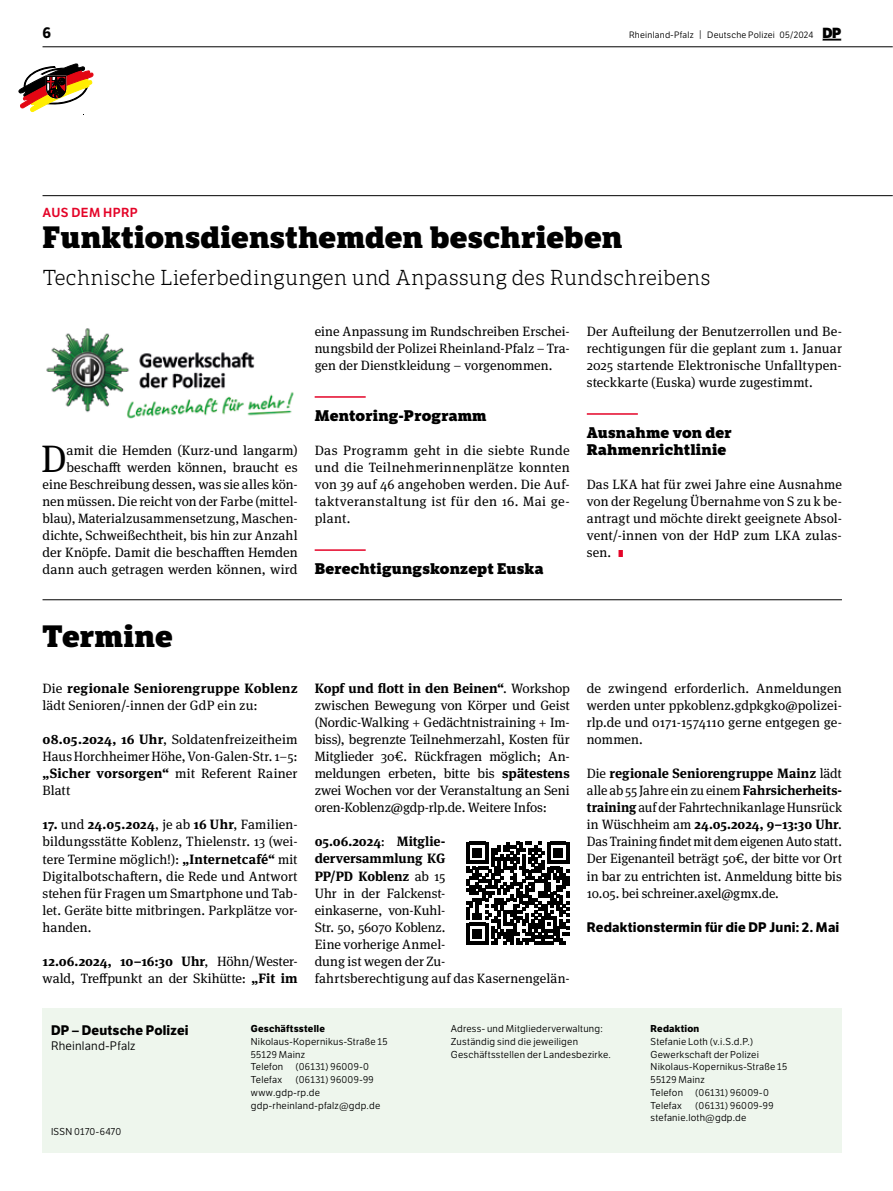
<style>
.page{position:relative;width:893px;height:1191px;background:#fff}
.page>*{position:absolute;margin:0;border:0;box-sizing:border-box;transform-origin:0 0}
.t1{font:38.25px "Meta Serif Pro";color:#000}
.t2{font:800 30px "LFT Etica Sheriff";letter-spacing:.005em;color:#000}
.t3{font:300 21px "LFT Etica Sheriff";color:#000}
.t4{font:800 15px/17px "LFT Etica Sheriff";letter-spacing:.01em;color:#000}
.t5{font:700 15px "LFT Etica";color:#000}
.t6{font:13.5px/17px "Meta Serif Pro";letter-spacing:.005em;color:#000;text-align:justify}
.t7{font:700 13.5px "LFT Etica";letter-spacing:.015em;color:#000}
.t8{font:12.75px "LFT Etica SB";letter-spacing:.025em;color:#e40428}
.t9{font:12px "LFT Etica Bk";letter-spacing:.015em;color:#000}
.t10{font:9.75px/12.8px "LFT Etica Bk";letter-spacing:.025em;color:#000}
.t11{font:700 9.75px "LFT Etica";letter-spacing:.025em;color:#000}
.t12{font:9px "LFT Etica Bk";letter-spacing:.025em;color:#000}
.s1{font-size:9.3px}
.s2{font-family:"LFT Etica XB";font-size:14.25px}
.s3{font-family:"LFT Etica XB";font-size:9.75px;color:#e40428}
.s4{font-weight:700}
</style>
<div class="page">
<hr style="left:43px;top:195px;width:850px;height:1px;background:#000">
<hr style="left:43px;top:47px;width:850px;height:1px;background:#000">
<svg style="left:822px;top:39px;width:19px;height:2px"></svg>
<svg style="left:19px;top:64px;width:74px;height:48px"></svg>
<hr style="left:315px;top:396px;width:51px;height:2px;background:#e40428">
<hr style="left:315px;top:549px;width:51px;height:2px;background:#e40428">
<hr style="left:587px;top:413px;width:51px;height:2px;background:#e40428">
<img style="left:46px;top:328px;width:248px;height:91px">
<div style="left:43px;top:1008px;width:799px;height:144px;background:#eef6ed"></div>
<svg style="left:466px;top:842px;width:103px;height:102px"></svg>
<hr style="left:43px;top:599px;width:799px;height:1px;background:#000">
<p class="t5" style="left:43px;top:23px;width:10px">6</p>
<p class="t12" style="left:629px;top:29px;width:214px">Rheinland-Pfalz <span class="s1">|</span> Deutsche Polizei 05/2024 <span class="s2">DP</span></p>
<p class="t8" style="left:43px;top:205px;width:97px">AUS DEM HPRP</p>
<h2 class="t2" style="left:43px;top:218px;width:581px">Funktionsdiensthemden beschrieben</h2>
<h3 class="t3" style="left:43px;top:265px;width:669px">Technische Lieferbedingungen und Anpassung des Rundschreibens</h3>
<p class="t6" style="left:43px;top:441px;width:257px;text-align:right">amit die Hemden (Kurz-und langarm) beschafft werden können, braucht es eine Beschreibung dessen, was sie alles kön&shy;nen müssen. Die reicht von der Farbe (mittel&shy;blau), Materialzusammensetzung, Maschen&shy;dichte, Schweißechtheit, bis hin zur Anzahl der Knöpfe. Damit die beschafften Hemden dann auch getragen werden können, wird</p>
<h1 class="t1" style="left:41px;top:431px;width:27px">D</h1>
<p class="t6" style="left:315px;top:322px;width:257px">eine Anpassung im Rundschreiben Erschei&shy;nungsbild der Polizei Rheinland-Pfalz – Tra&shy;gen der Dienstkleidung – vorgenommen.</p>
<p class="t4" style="left:315px;top:407px;width:174px">Mentoring-Programm</p>
<p class="t6" style="left:315px;top:441px;width:257px">Das Programm geht in die siebte Runde und die Teilnehmerinnenplätze konnten von 39 auf 46 angehoben werden. Die Auf&shy;taktveranstaltung ist für den 16. Mai ge&shy;plant.</p>
<p class="t4" style="left:315px;top:560px;width:230px">Berechtigungskonzept Euska</p>
<p class="t6" style="left:587px;top:322px;width:257px">Der Aufteilung der Benutzerrollen und Be&shy;rechtigungen für die geplant zum 1. Januar 2025 startende Elektronische Unfalltypen&shy;steckkarte (Euska) wurde zugestimmt.</p>
<p class="t4" style="left:587px;top:424px;width:146px">Ausnahme von der<br>Rahmenrichtlinie</p>
<p class="t6" style="left:587px;top:475px;width:257px">Das LKA hat für zwei Jahre eine Ausnahme von der Regelung Übernahme von S zu k be&shy;antragt und möchte direkt geeignete Absol&shy;vent/-innen von der HdP zum LKA zulas&shy;sen. <span class="s3">I</span></p>
<h2 class="t2" style="left:43px;top:617px;width:132px">Termine</h2>
<p class="t6" style="left:43px;top:679px;width:257px">Die <span class="s4">regionale Seniorengruppe Koblenz </span>lädt Senioren/-innen der GdP ein zu:</p>
<p class="t6" style="left:43px;top:730px;width:257px"><span class="s4">08.05.2024, 16 Uhr</span>, Soldatenfreizeitheim Haus Horchheimer Höhe, Von-Galen-Str. 1–5: <span class="s4">„Sicher vorsorgen“</span> mit Referent Rainer Blatt</p>
<p class="t6" style="left:43px;top:815px;width:257px"><span class="s4">17.</span> und <span class="s4">24.05.2024</span>, je ab <span class="s4">16 Uhr</span>, Familien&shy;bildungsstätte Koblenz, Thielenstr. 13 (wei&shy;tere Termine möglich!): <span class="s4">„Internetcafé“</span> mit Digitalbotschaftern, die Rede und Antwort stehen für Fragen um Smartphone und Tab&shy;let. Geräte bitte mitbringen. Parkplätze vor&shy;handen.</p>
<p class="t6" style="left:43px;top:951px;width:257px"><span class="s4">12.06.2024, 10–16:30 Uhr</span>, Höhn/Wester&shy;wald, Treffpunkt an der Skihütte: <span class="s4">„Fit im</span></p>
<p class="t6" style="left:315px;top:679px;width:257px"><span class="s4">Kopf und flott in den Beinen“</span>. Workshop zwischen Bewegung von Körper und Geist (Nordic-Walking + Gedächtnistraining + Im&shy;biss), begrenzte Teilnehmerzahl, Kosten für Mitglieder 30€. Rückfragen möglich; An&shy;meldungen erbeten, bitte bis <span class="s4">spätestens </span>zwei Wochen vor der Veranstaltung an Seni oren-Koblenz@gdp-rlp.de. Weitere Infos:</p>
<p class="t6" style="left:315px;top:832px;width:257px;text-align:left"><span class="s4">05.06.2024</span>: <span class="s4">Mitglie-<br>derversammlung KG<br>PP/PD Koblenz</span> ab 15<br>Uhr in der Falckenst-<br>einkaserne, von-Kuhl-<br>Str. 50, 56070 Koblenz.<br>Eine vorherige Anmel-<br>dung ist wegen der Zu-<br>fahrtsberechtigung auf das Kasernengelän-</p>
<p class="t6" style="left:587px;top:679px;width:257px">de zwingend erforderlich. Anmeldungen werden unter ppkoblenz.gdpkgko@polizei&shy;rlp.de und 0171-1574110 gerne entgegen ge&shy;nommen.</p>
<p class="t6" style="left:587px;top:764px;width:257px">Die <span class="s4">regionale Seniorengruppe Mainz</span> lädt alle ab 55 Jahre ein zu einem <span class="s4">Fahrsicherheits&shy;training</span> auf der Fahrtechnikanlage Hunsrück in Wüschheim am <span class="s4">24.05.2024, 9–13:30 Uhr</span>.<br>Das Training findet mit dem eigenen Auto statt.<br>Der Eigenanteil beträgt 50€, der bitte vor Ort in bar zu entrichten ist. Anmeldung bitte bis 10.05. bei schreiner.axel@gmx.de.</p>
<p class="t7" style="left:587px;top:918px;width:254px">Redaktionstermin für die DP Juni: 2. Mai</p>
<p class="t7" style="left:51px;top:1021px;width:139px">DP – Deutsche Polizei</p>
<p class="t9" style="left:51px;top:1038px;width:86px">Rheinland-Pfalz</p>
<p class="t10" style="left:51px;top:1125px;width:72px">ISSN 0170-6470</p>
<p class="t11" style="left:251px;top:1022px;width:76px">Geschäftsstelle</p>
<p class="t10" style="left:251px;top:1035px;width:138px">Nikolaus-Kopernikus-Straße 15<br>55129 Mainz<br>Telefon</p>
<p class="t10" style="left:296px;top:1060px;width:75px">(06131) 96009-0</p>
<p class="t10" style="left:251px;top:1073px;width:33px">Telefax</p>
<p class="t10" style="left:251px;top:1073px;width:131px;text-indent:45px">(06131) 96009-99 www.gdp-rp.de gdp-rheinland-pfalz@gdp.de</p>
<p class="t10" style="left:451px;top:1022px;width:162px">Adress- und Mitgliederverwaltung:<br>Zuständig sind die jeweiligen<br>Geschäftsstellen der Landesbezirke.</p>
<p class="t11" style="left:651px;top:1022px;width:50px">Redaktion</p>
<p class="t10" style="left:651px;top:1035px;width:138px">Stefanie Loth (v.i.S.d.P.)<br>Gewerkschaft der Polizei<br>Nikolaus-Kopernikus-Straße 15<br>55129 Mainz<br>Telefon</p>
<p class="t10" style="left:695px;top:1086px;width:75px">(06131) 96009-0</p>
<p class="t10" style="left:651px;top:1099px;width:33px">Telefax</p>
<p class="t10" style="left:651px;top:1099px;width:124px;text-indent:45px">(06131) 96009-99 stefanie.loth@gdp.de</p>
</div>
